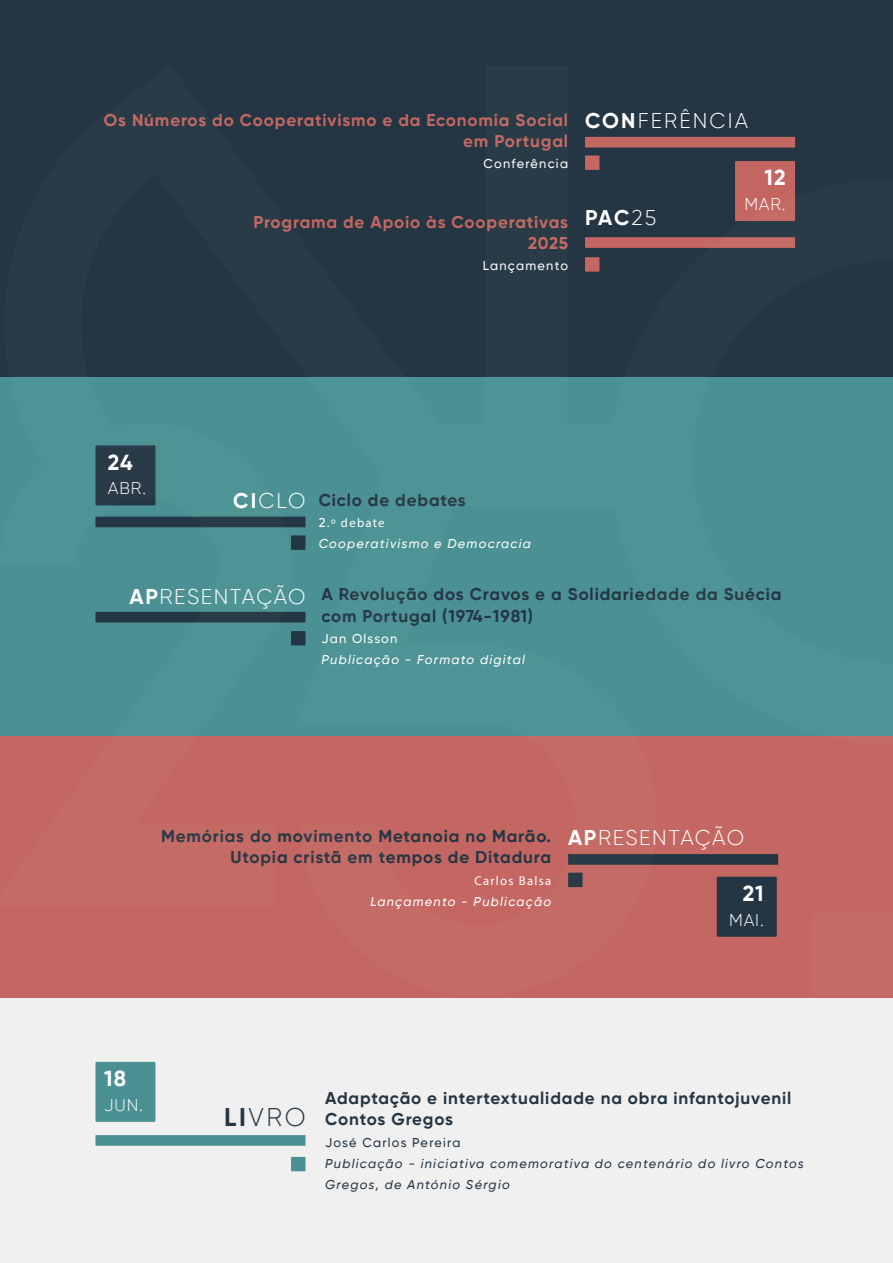
<style>
.page{position:relative;width:893px;height:1263px;background:#fff}
.page>*{position:absolute;margin:0;border:0;box-sizing:border-box;transform-origin:0 0}
.t1{font:300 25.5px "Gilroy";color:#243643}
.t2{font:700 21.75px "Gilroy";letter-spacing:.045em;color:#fff}
.t3{font:300 21.3px "Gilroy";letter-spacing:.075em;color:#fff}
.t4{font:300 21.3px "Gilroy";letter-spacing:.1em;color:#fff}
.t5{font:700 21.3px "Gilroy";color:#fff}
.t6{font:700 16.95px/21.3px "Gilroy";letter-spacing:.05em;color:#243643}
.t7{font:700 16.95px/21.3px "Gilroy";letter-spacing:.05em;color:#c46762;text-align:right}
.t8{font:300 16.95px "Gilroy";letter-spacing:.05em;color:#fff}
.t9{font:italic 500 12.75px/21.3px "Gilroy";letter-spacing:.1em;color:#243643}
.t10{font:italic 500 12.75px "Gilroy";letter-spacing:.1em;color:#fff}
.t11{font:500 12.75px "Gilroy";letter-spacing:.1em;color:#fff}
.t12{font:12.75px "Myriad Pro";letter-spacing:.1em;color:#fff}
.t13{font:500 12.75px "Gilroy";letter-spacing:.095em;color:#243643}
.s1{font-weight:700}
.s2{font-weight:300}
.s3{font-family:"Gilroy";font-weight:500}
</style>
<div class="page">
<div style="left:0;top:986px;width:893px;height:277px;background:#f0f0f0"></div>
<div style="left:0;top:0;width:893px;height:378px;background:#243643"></div>
<div style="left:0;top:736px;width:893px;height:262px;background:#c46762"></div>
<svg style="left:735px;top:161px;width:60px;height:18px"></svg>
<svg style="left:585px;top:137px;width:210px;height:11px;background:#bd6460"></svg>
<svg style="left:585px;top:155px;width:14px;height:15px"></svg>
<svg style="left:585px;top:237px;width:26px;height:11px"></svg>
<svg style="left:585px;top:257px;width:14px;height:15px"></svg>
<svg style="left:291px;top:612px;width:7px;height:10px"></svg>
<svg style="left:291px;top:631px;width:7px;height:14px"></svg>
<svg style="left:291px;top:517px;width:7px;height:10px"></svg>
<svg style="left:291px;top:535px;width:7px;height:15px"></svg>
<div style="left:717px;top:877px;width:60px;height:60px;background:#243643"></div>
<svg style="left:657px;top:854px;width:121px;height:11px"></svg>
<div style="left:95px;top:1062px;width:60px;height:60px;background:#4b9193"></div>
<svg style="left:95px;top:1135px;width:210px;height:11px;background:#509495"></svg>
<svg style="left:291px;top:1157px;width:14px;height:14px"></svg>
<div style="left:3px;top:377px;width:443px;height:112px;background:#4b9193"></div>
<div style="left:485px;top:377px;width:83px;height:47px;background:#4f9495"></div>
<svg style="left:0;top:423px;width:291px;height:313px;background:#498a8d"></svg>
<svg style="left:298px;top:424px;width:359px;height:464px;fill:#4f9193"></svg>
<svg style="left:611px;top:179px;width:282px;height:565px;fill:#4b9193"></svg>
<p class="t7" style="left:104px;top:109px;width:466px">Os Números do Cooperativismo e da Economia Social em Portugal</p>
<p class="t11" style="left:484px;top:156px;width:86px">Conferência</p>
<p class="t7" style="left:253px;top:211px;width:316px">Programa de Apoio às Cooperativas<br>2025</p>
<p class="t11" style="left:483px;top:258px;width:87px">Lançamento</p>
<p class="t4" style="left:585px;top:108px;width:164px"><span class="s1">CON</span>FERÊNCIA</p>
<p class="t5" style="left:585px;top:204px;width:73px">PAC<span class="s2">25</span></p>
<p class="t2" style="left:764px;top:164px;width:23px">12</p>
<p class="t8" style="left:744px;top:194px;width:43px">MAR.</p>
<p class="t2" style="left:108px;top:448px;width:26px">24</p>
<p class="t8" style="left:108px;top:478px;width:40px">ABR.</p>
<p class="t3" style="left:233px;top:488px;width:74px"><span class="s1">CI</span>CLO</p>
<p class="t6" style="left:319px;top:489px;width:149px">Ciclo de debates</p>
<p class="t12" style="left:319px;top:515px;width:68px"><span class="s3">2.</span>º debate</p>
<p class="t10" style="left:319px;top:536px;width:214px">Cooperativismo e Democracia</p>
<p class="t3" style="left:130px;top:583px;width:177px"><span class="s1">AP</span>RESENTAÇÃO</p>
<p class="t6" style="left:321px;top:584px;width:461px">A Revolução dos Cravos e a Solidariedade da Suécia com Portugal (1974-1981)</p>
<p class="t11" style="left:321px;top:631px;width:77px">Jan Olsson</p>
<p class="t10" style="left:321px;top:652px;width:205px">Publicação - Formato digital</p>
<p class="t6" style="left:161px;top:825px;width:392px;text-align:right">Memórias do movimento Metanoia no Marão.<br>Utopia cristã em tempos de Ditadura</p>
<p class="t12" style="left:474px;top:872px;width:78px">Carlos Balsa</p>
<p class="t10" style="left:370px;top:893px;width:182px">Lançamento - Publicação</p>
<p class="t3" style="left:568px;top:825px;width:177px"><span class="s1">AP</span>RESENTAÇÃO</p>
<p class="t2" style="left:743px;top:880px;width:22px">21</p>
<p class="t8" style="left:729px;top:909px;width:36px">MAI.</p>
<p class="t2" style="left:104px;top:1065px;width:23px">18</p>
<p class="t8" style="left:104px;top:1094px;width:40px">JUN.</p>
<h1 class="t1" style="left:224px;top:1102px;width:83px"><span class="s1">LI</span>VRO</h1>
<p class="t6" style="left:325px;top:1087px;width:468px">Adaptação e intertextualidade na obra infantojuvenil<br>Contos Gregos</p>
<p class="t13" style="left:325px;top:1134px;width:137px">José Carlos Pereira</p>
<p class="t9" style="left:325px;top:1153px;width:480px">Publicação - iniciativa comemorativa do centenário do livro Contos<br>Gregos, de António Sérgio</p>
</div>
